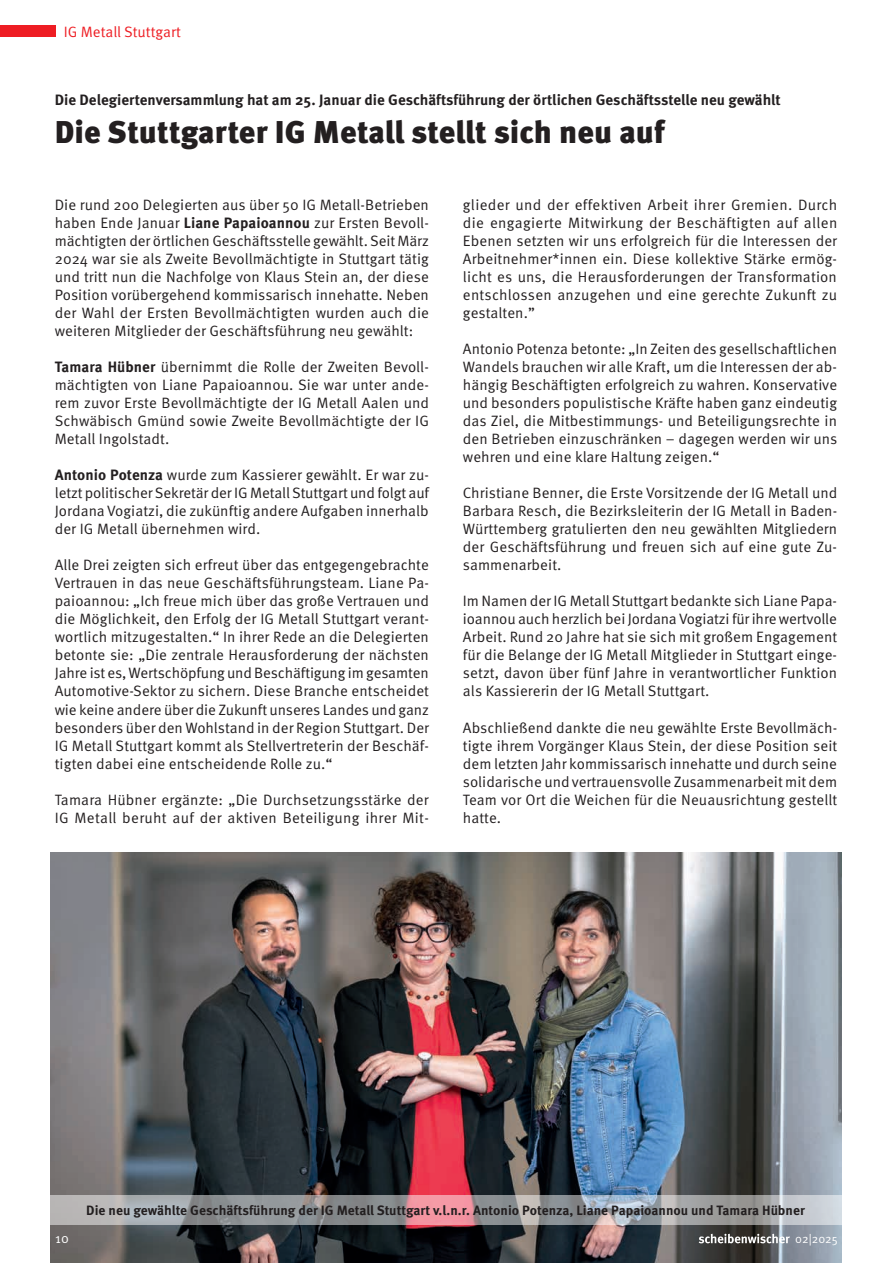
<style>
.page{position:relative;width:893px;height:1263px;background:#fff}
.page>*{position:absolute;margin:0;border:0;box-sizing:border-box;transform-origin:0 0}
.t1{font:900 31.5px "Meta Pro";color:#231f20}
.t2{font:15px/18px "Meta Pro Norm";letter-spacing:.005em;color:#231f20;text-align:justify}
.t3{font:700 15px "Meta Pro";color:#231f20}
.t4{font:15px "Meta Pro Norm";color:#ee1d23}
.t5{font:700 13.5px "Meta Pro";color:#231f20}
.t6{font:13.5px "Meta Pro Norm";color:#fff}
.t7{font:12px "Meta Pro Norm";letter-spacing:-.01em;color:#fff}
.s1{font-family:"Meta Pro";font-weight:700}
</style>
<div class="page">
<img style="left:51px;top:852px;width:790px;height:411px">
<svg style="left:50px;top:1195px;width:792px;height:30px;background:#a7a2a5"></svg>
<div style="left:0;top:26px;width:55px;height:11px;background:#ee1d23"></div>
<svg style="left:699px;top:1234px;width:91px;height:9px"></svg>
<p class="t4" style="left:64px;top:20px;width:119px">IG Metall Stuttgart</p>
<p class="t3" style="left:55px;top:88px;width:727px">Die Delegiertenversammlung hat am 25. Januar die Geschäftsführung der örtlichen Geschäftsstelle neu gewählt</p>
<h1 class="t1" style="left:55px;top:107px;width:612px">Die Stuttgarter IG Metall stellt sich neu auf</h1>
<p class="t2" style="left:55px;top:195px;width:376px">Die rund 200 Delegierten aus über 50 IG Metall-Betrieben haben Ende Januar <span class="s1">Liane Papaioannou</span> zur Ersten Bevoll&shy;mächtigten der örtlichen Geschäftsstelle gewählt. Seit März 2024 war sie als Zweite Bevollmächtigte in Stuttgart tätig und tritt nun die Nachfolge von Klaus Stein an, der diese Position vorübergehend kommissarisch innehatte. Neben der Wahl der Ersten Bevollmächtigten wurden auch die weiteren Mitglieder der Geschäftsführung neu gewählt:</p>
<p class="t2" style="left:55px;top:357px;width:376px"><span class="s1">Tamara Hübner</span> übernimmt die Rolle der Zweiten Bevoll&shy;mächtigten von Liane Papaioannou. Sie war unter ande&shy;rem zuvor Erste Bevollmächtigte der IG Metall Aalen und Schwäbisch Gmünd sowie Zweite Bevollmächtigte der IG Metall Ingolstadt.</p>
<p class="t2" style="left:55px;top:465px;width:376px"><span class="s1">Antonio Potenza</span> wurde zum Kassierer gewählt. Er war zu&shy;letzt politischer Sekretär der IG Metall Stuttgart und folgt auf Jordana Vogiatzi, die zukünftig andere Aufgaben innerhalb der IG Metall übernehmen wird.</p>
<p class="t2" style="left:55px;top:555px;width:376px">Alle Drei zeigten sich erfreut über das entgegengebrachte Vertrauen in das neue Geschäftsführungsteam. Liane Pa&shy;paioannou: „Ich freue mich über das große Vertrauen und die Möglichkeit, den Erfolg der IG Metall Stuttgart verant&shy;wortlich mitzugestalten.“ In ihrer Rede an die Delegierten betonte sie: „Die zentrale Herausforderung der nächsten Jahre ist es, Wertschöpfung und Beschäftigung im gesamten Automotive-Sektor zu sichern. Diese Branche entscheidet wie keine andere über die Zukunft unseres Landes und ganz besonders über den Wohlstand in der Region Stuttgart. Der IG Metall Stuttgart kommt als Stellvertreterin der Beschäf&shy;tigten dabei eine entscheidende Rolle zu.“</p>
<p class="t2" style="left:55px;top:789px;width:376px">Tamara Hübner ergänzte: „Die Durchsetzungsstärke der<br>IG Metall beruht auf der aktiven Beteiligung ihrer Mit-</p>
<p class="t2" style="left:463px;top:195px;width:376px">glieder und der effektiven Arbeit ihrer Gremien. Durch die engagierte Mitwirkung der Beschäftigten auf allen Ebenen setzten wir uns erfolgreich für die Interessen der Arbeitnehmer*innen ein. Diese kollektive Stärke ermög&shy;licht es uns, die Herausforderungen der Transformation entschlossen anzugehen und eine gerechte Zukunft zu gestalten.”</p>
<p class="t2" style="left:463px;top:339px;width:376px">Antonio Potenza betonte: „In Zeiten des gesellschaftlichen Wandels brauchen wir alle Kraft, um die Interessen der ab&shy;hängig Beschäftigten erfolgreich zu wahren. Konservative und besonders populistische Kräfte haben ganz eindeutig das Ziel, die Mitbestimmungs- und Beteiligungsrechte in den Betrieben einzuschränken – dagegen werden wir uns wehren und eine klare Haltung zeigen.“</p>
<p class="t2" style="left:463px;top:483px;width:376px">Christiane Benner, die Erste Vorsitzende der IG Metall und Barbara Resch, die Bezirksleiterin der IG Metall in Baden-Württemberg gratulierten den neu gewählten Mitgliedern der Geschäftsführung und freuen sich auf eine gute Zu&shy;sammenarbeit.</p>
<p class="t2" style="left:463px;top:591px;width:376px">Im Namen der IG Metall Stuttgart bedankte sich Liane Papa&shy;ioannou auch herzlich bei Jordana Vogiatzi für ihre wertvolle Arbeit. Rund 20 Jahre hat sie sich mit großem Engagement für die Belange der IG Metall Mitglieder in Stuttgart einge&shy;setzt, davon über fünf Jahre in verantwortlicher Funktion als Kassiererin der IG Metall Stuttgart.</p>
<p class="t2" style="left:463px;top:717px;width:376px">Abschließend dankte die neu gewählte Erste Bevollmäch&shy;tigte ihrem Vorgänger Klaus Stein, der diese Position seit dem letzten Jahr kommissarisch innehatte und durch seine solidarische und vertrauensvolle Zusammenarbeit mit dem Team vor Ort die Weichen für die Neuausrichtung gestellt hatte.</p>
<p class="t5" style="left:86px;top:1200px;width:720px">Die neu gewählte Geschäftsführung der IG Metall Stuttgart v.l.n.r. Antonio Potenza, Liane Papaioannou und Tamara Hübner</p>
<p class="t6" style="left:55px;top:1228px;width:15px">10</p>
<p class="t7" style="left:795px;top:1230px;width:44px">02|2025</p>
</div>
